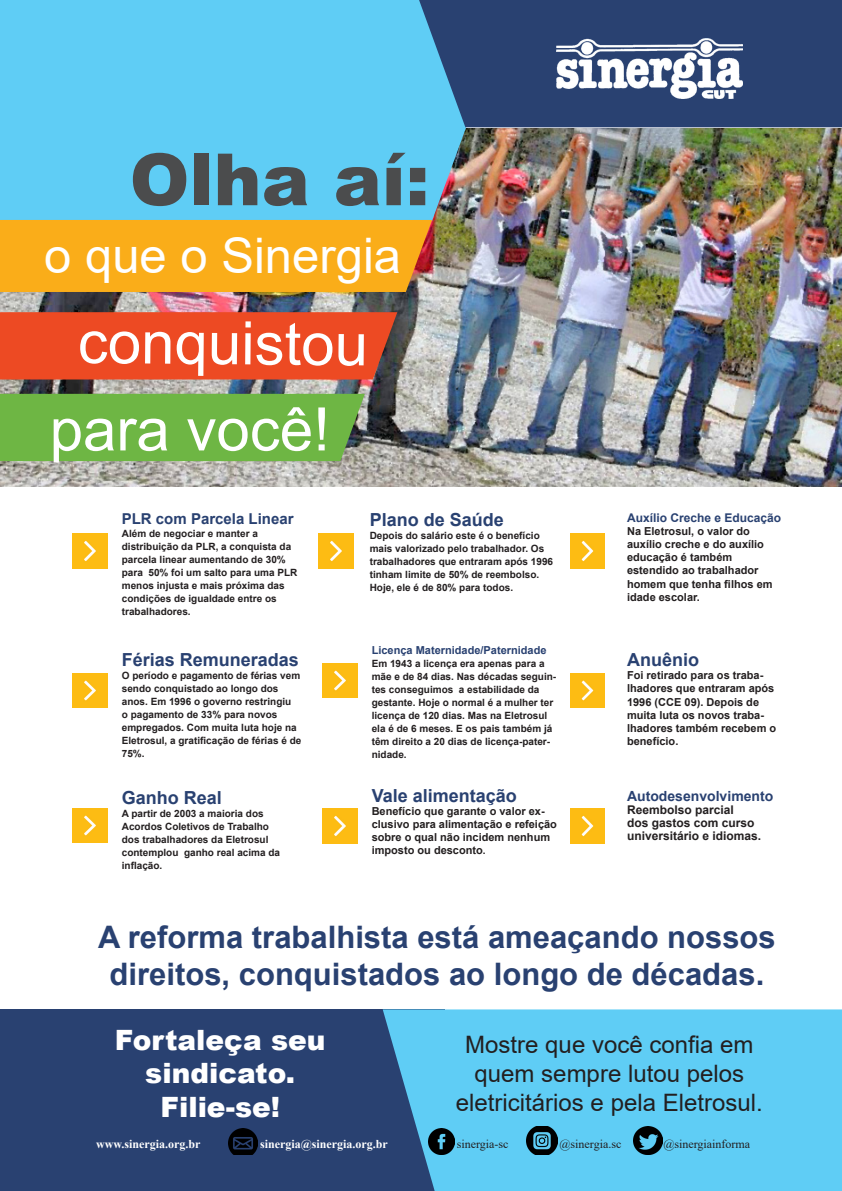
<style>
.page{position:relative;width:842px;height:1191px;background:#fff}
.page>*{position:absolute;margin:0;border:0;box-sizing:border-box;transform-origin:0 0}
.Estilo_de_parágrafo{font:900 72px "Arial";color:#4b4c4d}
.t1{font:60px "Arial";color:#fff}
.t2{font:49px "Arial";color:#fff}
.t3{font:700 31px "Arial";color:#294171}
.t4{font:900 28px "Arial";color:#fff}
.t5{font:24px/28.8px "Arial";color:#231f20;text-align:center}
.t6{font:700 18px "Arial";color:#294171}
.t7{font:700 15px "Arial";color:#294171}
.t8{font:700 14px "Arial";color:#294171}
.t9{font:700 12px/13px "Arial";color:#231f20}
.t10{font:700 12px "Times New Roman";color:#fff}
.t11{font:12px "Times New Roman";color:#231f20}
.t12{font:700 12px "Arial";color:#294171}
.t13{font:700 11px/13.2px "Arial";color:#231f20}
.t14{font:700 11px "Arial";color:#294171}
.t15{font:700 10px/13px "Arial";color:#231f20}
.s1{font-size:10px}
</style>
<div class="page">
<img style="left:0;top:128px;width:842px;height:359px">
<div style="left:0;top:0;width:512px;height:221px;background:#5fcdf5"></div>
<svg style="left:419px;top:0;width:423px;height:127px;background:#2c4a7a"></svg>
<div style="left:0;top:220px;width:432px;height:72px;background:#faad19"></div>
<div style="left:0;top:312px;width:397px;height:67px;background:#ed4a23"></div>
<div style="left:0;top:394px;width:365px;height:67px;background:#6eb644"></div>
<div style="left:0;top:1009px;width:445px;height:182px;background:#294171"></div>
<svg style="left:382px;top:1009px;width:460px;height:182px;background:#5ac1ea"></svg>
<img style="left:72px;top:534px;width:35px;height:35px">
<img style="left:72px;top:673px;width:35px;height:35px">
<img style="left:72px;top:808px;width:35px;height:35px">
<img style="left:319px;top:534px;width:34px;height:35px">
<img style="left:323px;top:808px;width:34px;height:35px">
<img style="left:323px;top:663px;width:34px;height:35px">
<img style="left:570px;top:534px;width:35px;height:35px">
<img style="left:570px;top:673px;width:35px;height:35px">
<img style="left:570px;top:808px;width:35px;height:35px">
<img style="left:557px;top:38px;width:186px;height:61px">
<img style="left:429px;top:1128px;width:26px;height:26px">
<img style="left:527px;top:1126px;width:30px;height:28px">
<img style="left:634px;top:1126px;width:28px;height:28px">
<img style="left:228px;top:1128px;width:29px;height:26px">
<p class="Estilo_de_parágrafo" style="left:130px;top:127px;width:301px">Olha aí:</p>
<p class="t2" style="left:44px;top:222px;width:358px">o que o Sinergia</p>
<p class="t1" style="left:79px;top:299px;width:292px;rotate:1deg">conquistou</p>
<p class="t1" style="left:50px;top:388px;width:282px">para você!</p>
<p class="t7" style="left:122px;top:508px;width:173px">PLR com Parcela Linear</p>
<p class="t15" style="left:122px;top:527px;width:177px">Além de negociar e manter a distribuição da PLR, a conquista da parcela linear aumentando de 30% para 50% foi um salto para uma PLR menos injusta e mais próxima das condições de igualdade entre os trabalhadores.</p>
<p class="t6" style="left:122px;top:647px;width:179px">Férias Remuneradas</p>
<p class="t15" style="left:122px;top:669px;width:181px">O período e pagamento de férias vem sendo conquistado ao longo dos anos. Em 1996 o governo restringiu<br>o pagamento de 33% para novos empregados. Com muita luta hoje na<br>Eletrosul, a gratificação de férias é de<br>75%.</p>
<p class="t6" style="left:122px;top:784px;width:102px">Ganho Real</p>
<p class="t15" style="left:122px;top:807px;width:160px">A partir de 2003 a maioria dos<br>Acordos Coletivos de Trabalho dos trabalhadores da Eletrosul contemplou ganho real acima da inflação.</p>
<p class="t6" style="left:370px;top:507px;width:136px">Plano de Saúde</p>
<p class="t15" style="left:370px;top:529px;width:185px">Depois do salário este é o benefício mais valorizado pelo trabalhador. Os trabalhadores que entraram após 1996 tinham limite de 50% de reembolso.<br>Hoje, ele é de 80% para todos.</p>
<p class="t14" style="left:372px;top:642px;width:176px">Licença Maternidade/Paternidade</p>
<p class="t15" style="left:372px;top:657px;width:186px">Em 1943 a licença era apenas para a mãe e de 84 dias. Nas décadas seguin&shy;tes conseguimos a estabilidade da gestante. Hoje o normal é a mulher ter licença de 120 dias. Mas na Eletrosul ela é de 6 meses. E os pais também já têm direito a 20 dias de licença-pater&shy;nidade.</p>
<p class="t6" style="left:372px;top:782px;width:147px">Vale alimentação</p>
<p class="t13" style="left:372px;top:804px;width:187px">Benefício que garante o valor ex&shy;clusivo para alimentação e refeição sobre o qual não incidem nenhum imposto ou desconto<span class="s1">.</span></p>
<p class="t12" style="left:627px;top:509px;width:156px">Auxílio Creche e Educação</p>
<p class="t13" style="left:627px;top:524px;width:147px">Na Eletrosul, o valor do auxílio creche e do auxílio educação é também estendido ao trabalhador homem que tenha filhos em idade escolar.</p>
<p class="t6" style="left:627px;top:647px;width:73px">Anuênio</p>
<p class="t13" style="left:627px;top:669px;width:151px">Foi retirado para os traba&shy;lhadores que entraram após<br>1996 (CCE 09). Depois de muita luta os novos traba&shy;lhadores também recebem o benefício.</p>
<p class="t8" style="left:627px;top:786px;width:148px">Autodesenvolvimento</p>
<p class="t9" style="left:627px;top:803px;width:136px">Reembolso parcial<br>dos gastos com curso universitário e idiomas.</p>
<p class="t3" style="left:98px;top:915px;width:679px">A reforma trabalhista está ameaçando nossos</p>
<p class="t3" style="left:110px;top:952px;width:656px">direitos, conquistados ao longo de décadas.</p>
<p class="t4" style="left:115px;top:1019px;width:212px">Fortaleça seu</p>
<p class="t4" style="left:145px;top:1053px;width:151px">sindicato.</p>
<p class="t4" style="left:160px;top:1086px;width:121px">Filie-se!</p>
<p class="t5" style="left:465px;top:1030px;width:290px">Mostre que você confia em quem sempre lutou pelos</p>
<p class="t5" style="left:456px;top:1087px;width:308px">eletricitários e pela Eletrosul.</p>
<p class="t10" style="left:96px;top:1134px;width:106px">www.sinergia.org.br</p>
<p class="t10" style="left:260px;top:1134px;width:129px">sinergia@sinergia.org.br</p>
<p class="t11" style="left:457px;top:1135px;width:53px">sinergia-sc</p>
<p class="t11" style="left:559px;top:1135px;width:63px">@sinergia.sc</p>
<p class="t11" style="left:663px;top:1135px;width:88px">@sinergiainforma</p>
</div>
